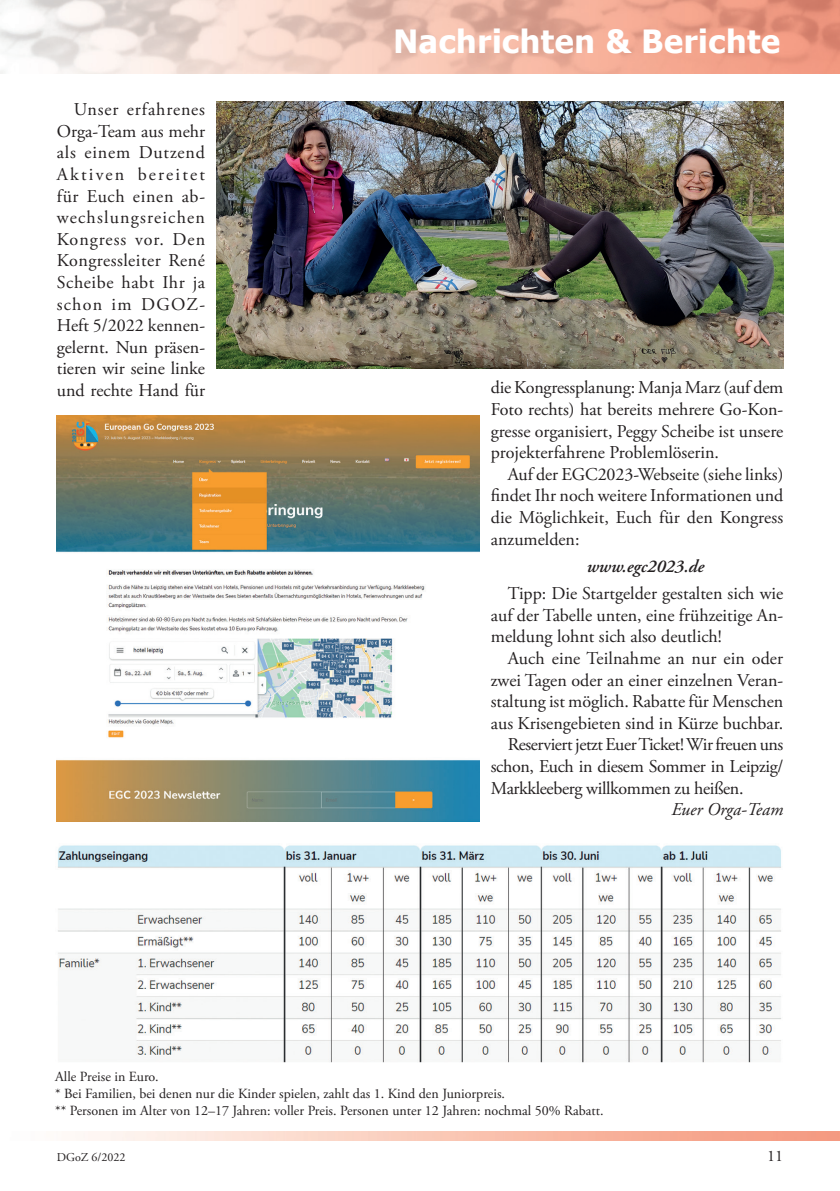
<style>
.page{position:relative;width:840px;height:1191px;background:#fff}
.page>*{position:absolute;margin:0;border:0;box-sizing:border-box;transform-origin:0 0}
.t1{font:700 32px "Tahoma";letter-spacing:.02em;color:#fff}
.t2{font:18px/21.6px "Adobe Garamond Pro";color:#231f20;text-align:justify}
.t3{font:18px "Adobe Garamond Pro";letter-spacing:-.02em;color:#231f20}
.t4{font:18px "Adobe Garamond Pro";letter-spacing:-.025em;color:#231f20}
.t5{font:italic 600 18px "Adobe Garamond Pro";color:#231f20}
.t6{font:italic 18px "Adobe Garamond Pro";color:#231f20}
.t7{font:16px "Adobe Garamond Pro";color:#231f20}
.t8{font:14px/16.8px "Adobe Garamond Pro";color:#231f20}
.t9{font:12px "Adobe Garamond Pro";color:#231f20}
</style>
<div class="page">
<img style="left:216px;top:102px;width:567px;height:267px">
<img style="left:58px;top:845px;width:723px;height:218px">
<img style="left:0;top:0;width:839px;height:74px">
<img style="left:57px;top:415px;width:422px;height:406px">
<p class="t2" style="left:57px;top:99px;width:150px;text-indent:17px">Unser erfahrenes Orga-Team aus mehr als einem Dutzend Aktiven bereitet für Euch einen ab&shy;wechslungsreichen Kongress vor. Den Kongressleiter René Scheibe habt Ihr ja schon im DGOZ-Heft 5/2022 kennen&shy;gelernt. Nun präsen&shy;tieren wir seine linke und rechte Hand für</p>
<h1 class="t1" style="left:393px;top:19px;width:388px">Nachrichten &amp; Berichte</h1>
<p class="t2" style="left:490px;top:377px;width:294px">die Kongressplanung: Manja Marz (auf dem Foto rechts) hat bereits mehrere Go-Kon&shy;gresse organisiert, Peggy Scheibe ist unsere projekterfahrene Problemlöserin.</p>
<p class="t2" style="left:490px;top:464px;width:294px;text-indent:17px">Auf der EGC2023-Webseite (siehe links) findet Ihr noch weitere Informationen und die Möglichkeit, Euch für den Kongress anzumelden:</p>
<p class="t5" style="left:586px;top:556px;width:119px">www.egc2023.de</p>
<p class="t2" style="left:490px;top:583px;width:294px;text-indent:17px">Tipp: Die Startgelder gestalten sich wie auf der Tabelle unten, eine frühzeitige An&shy;meldung lohnt sich also deutlich!</p>
<p class="t2" style="left:507px;top:648px;width:277px">Auch eine Teilnahme an nur ein oder</p>
<p class="t2" style="left:490px;top:669px;width:294px">zwei Tagen oder an einer einzelnen Veran-</p>
<p class="t2" style="left:490px;top:691px;width:294px">staltung ist möglich. Rabatte für Menschen</p>
<p class="t2" style="left:490px;top:713px;width:294px">aus Krisengebieten sind in Kürze buchbar.</p>
<p class="t4" style="left:507px;top:734px;width:277px">Reserviert jetzt Euer Ticket! Wir freuen uns</p>
<p class="t3" style="left:490px;top:755px;width:294px">schon, Euch in diesem Sommer in Leipzig/</p>
<p class="t3" style="left:490px;top:777px;width:254px">Markkleeberg willkommen zu heißen.</p>
<p class="t6" style="left:671px;top:798px;width:113px">Euer Orga-Team</p>
<p class="t8" style="left:55px;top:1069px;width:549px">Alle Preise in Euro.<br>* Bei Familien, bei denen nur die Kinder spielen, zahlt das 1. Kind den Juniorpreis.<br>** Personen im Alter von 12–17 Jahren: voller Preis. Personen unter 12 Jahren: nochmal 50% Rabatt.</p>
<p class="t9" style="left:57px;top:1150px;width:70px">DGoZ 6/2022</p>
<p class="t7" style="left:766px;top:1146px;width:17px">11</p>
</div>
